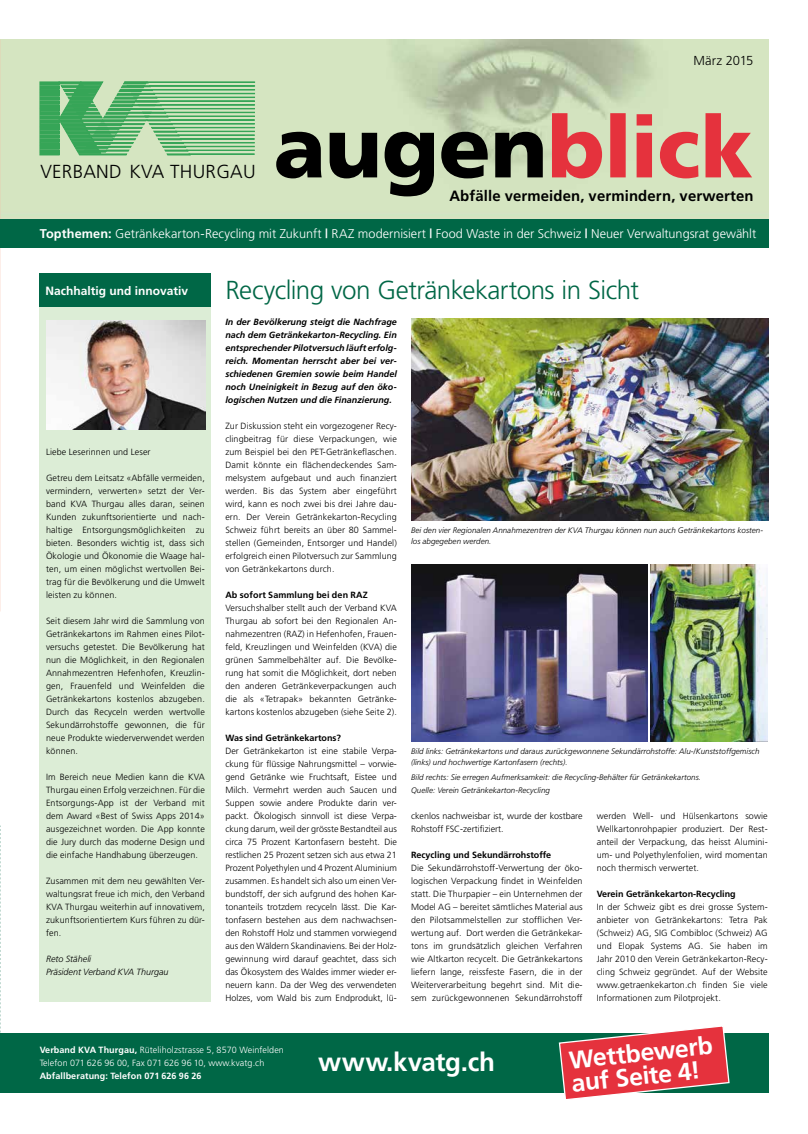
<style>
.page{position:relative;width:808px;height:1134px;background:#fff}
.page>*{position:absolute;margin:0;border:0;box-sizing:border-box;transform-origin:0 0}
.t1{font:300 26px "Frutiger";letter-spacing:-.025em;color:#006746}
.t2{font:700 26px "Frutiger";letter-spacing:-.01em;color:#fff}
.t3{font:700 24.7px/23.1px "Frutiger";color:#fff}
.t4{font:300 18.8px "Frutiger";letter-spacing:.015em;color:#000}
.t5{font:700 14.9px "Frutiger";letter-spacing:.01em;color:#000}
.t6{font:300 13px "Frutiger";color:#000}
.t7{font:300 12.7px "Frutiger";color:#fff}
.t8{font:700 12px "Frutiger";color:#fff}
.t9{font:300 9px/13px "Frutiger";letter-spacing:.01em;color:#000;text-align:justify}
.t10{font:italic 700 9px/13px "Frutiger";color:#000;text-align:justify}
.t11{font:700 9px "Frutiger";color:#000}
.t12{font:300 9px/13px "Frutiger";letter-spacing:.01em;color:#fff}
.t13{font:italic 300 9px/13px "Frutiger";color:#000}
.t14{font:700 9px "Frutiger";letter-spacing:.01em;color:#fff}
.t15{font:italic 300 8px/10.5px "Frutiger";letter-spacing:.005em;color:#000}
.s1{font-weight:700}
</style>
<div class="page">
<svg style="left:0;top:825px;width:1px;height:208px"></svg>
<img style="left:0;top:40px;width:768px;height:179px">
<div style="left:0;top:1033px;width:768px;height:59px;background:#006746"></div>
<svg style="left:558px;top:1026px;width:172px;height:73px"></svg>
<svg style="left:40px;top:81px;width:151px;height:74px;background:#74be80"></svg>
<div style="left:147px;top:82px;width:108px;height:1px;border:1px solid #36a557"></div>
<div style="left:149px;top:86px;width:106px;height:1px;border:1px solid #36a557"></div>
<hr style="left:152px;top:90px;width:103px;height:1px;background:#36a557">
<div style="left:151px;top:89px;width:104px;height:1px;border:1px solid #36a557"></div>
<div style="left:154px;top:93px;width:101px;height:1px;border:1px solid #36a557"></div>
<div style="left:156px;top:97px;width:99px;height:1px;border:1px solid #36a557"></div>
<div style="left:158px;top:101px;width:97px;height:1px;border:1px solid #36a557"></div>
<hr style="left:160px;top:105px;width:94px;height:1px;background:#36a557">
<div style="left:160px;top:104px;width:95px;height:1px;border:1px solid #36a557"></div>
<div style="left:162px;top:108px;width:93px;height:1px;border:1px solid #36a557"></div>
<div style="left:165px;top:112px;width:90px;height:1px;border:1px solid #36a557"></div>
<div style="left:167px;top:116px;width:88px;height:1px;border:1px solid #36a557"></div>
<div style="left:169px;top:120px;width:86px;height:1px;border:1px solid #36a557"></div>
<hr style="left:171px;top:124px;width:83px;height:1px;background:#36a557">
<div style="left:171px;top:123px;width:84px;height:1px;border:1px solid #36a557"></div>
<div style="left:174px;top:127px;width:81px;height:1px;border:1px solid #36a557"></div>
<div style="left:176px;top:131px;width:78px;height:1px;border:1px solid #36a557"></div>
<div style="left:178px;top:135px;width:76px;height:1px;border:1px solid #36a557"></div>
<div style="left:180px;top:139px;width:74px;height:1px;border:1px solid #36a557"></div>
<hr style="left:183px;top:143px;width:71px;height:1px;background:#36a557">
<div style="left:182px;top:142px;width:72px;height:1px;border:1px solid #36a557"></div>
<div style="left:185px;top:146px;width:69px;height:1px;border:1px solid #36a557"></div>
<div style="left:187px;top:150px;width:67px;height:1px;border:1px solid #36a557"></div>
<div style="left:189px;top:154px;width:65px;height:1px;border:1px solid #36a557"></div>
<svg style="left:552px;top:113px;width:200px;height:65px;background:#dc887c"></svg>
<svg style="left:276px;top:132px;width:267px;height:64px;background:#6d7663"></svg>
<div style="left:40px;top:273px;width:171px;height:728px;background:#dcedd6"></div>
<div style="left:40px;top:273px;width:171px;height:34px;background:#006746"></div>
<img style="left:46px;top:320px;width:159px;height:109px">
<img style="left:411px;top:319px;width:357px;height:201px">
<div style="left:0;top:219px;width:768px;height:28px;background:#006746"></div>
<img style="left:411px;top:564px;width:236px;height:177px">
<img style="left:651px;top:564px;width:117px;height:177px">
<h3 class="t4" style="left:40px;top:161px;width:217px">VERBAND KVA THURGAU</h3>
<h3 class="t6" style="left:693px;top:53px;width:61px">März 2015</h3>
<h3 class="t5" style="left:449px;top:187px;width:306px">Abfälle vermeiden, vermindern, verwerten</h3>
<h3 class="t7" style="left:40px;top:226px;width:718px"><span class="s1">Topthemen:</span> Getränkekarton-Recycling mit Zukunft <span class="s1">|</span> RAZ modernisiert <span class="s1">|</span> Food Waste in der Schweiz <span class="s1">|</span> Neuer Verwaltungsrat gewählt</h3>
<h3 class="t8" style="left:45px;top:283px;width:144px">Nachhaltig und innovativ</h3>
<p class="t9" style="left:46px;top:445px;width:106px">Liebe Leserinnen und Leser</p>
<p class="t9" style="left:46px;top:471px;width:160px">Getreu dem Leitsatz «Abfälle vermeiden, vermindern, verwerten» setzt der Ver&shy;band KVA Thurgau alles daran, seinen Kunden zukunftsorientierte und nach&shy;haltige Entsorgungsmöglichkeiten zu bieten. Besonders wichtig ist, dass sich Ökologie und Ökonomie die Waage hal&shy;ten, um einen möglichst wertvollen Bei&shy;trag für die Bevölkerung und die Umwelt leisten zu können.</p>
<p class="t9" style="left:46px;top:614px;width:160px">Seit diesem Jahr wird die Sammlung von Getränkekartons im Rahmen eines Pilot&shy;versuchs getestet. Die Bevölkerung hat nun die Möglichkeit, in den Regionalen Annahmezentren Hefenhofen, Kreuzlin&shy;gen, Frauenfeld und Weinfelden die Getränkekartons kostenlos abzugeben.<br>Durch das Recyceln werden wertvolle Sekundärrohstoffe gewonnen, die für neue Produkte wiederverwendet werden können.</p>
<p class="t9" style="left:46px;top:770px;width:160px">Im Bereich neue Medien kann die KVA Thurgau einen Erfolg verzeichnen. Für die Entsorgungs-App ist der Verband mit dem Award «Best of Swiss Apps 2014» ausgezeichnet worden. Die App konnte die Jury durch das moderne Design und die einfache Handhabung überzeugen.</p>
<p class="t9" style="left:46px;top:874px;width:160px">Zusammen mit dem neu gewählten Ver&shy;waltungsrat freue ich mich, den Verband KVA Thurgau weiterhin auf innovativem, zukunftsorientiertem Kurs führen zu dür&shy;fen.</p>
<p class="t13" style="left:46px;top:952px;width:124px">Reto Stäheli<br>Präsident Verband KVA Thurgau</p>
<h1 class="t1" style="left:225px;top:275px;width:415px">Recycling von Getränkekartons in Sicht</h1>
<p class="t10" style="left:225px;top:315px;width:173px">In der Bevölkerung steigt die Nachfrage nach dem Getränkekarton-Recycling. Ein entsprechender Pilotversuch läuft erfolg&shy;reich. Momentan herrscht aber bei ver&shy;schiedenen Gremien sowie beim Handel noch Uneinigkeit in Bezug auf den öko&shy;logischen Nutzen und die Finanzierung.</p>
<p class="t9" style="left:225px;top:419px;width:173px">Zur Diskussion steht ein vorgezogener Recy&shy;clingbeitrag für diese Verpackungen, wie zum Beispiel bei den PET-Getränkeflaschen.<br>Damit könnte ein flächendeckendes Sam&shy;melsystem aufgebaut und auch finanziert werden. Bis das System aber eingeführt wird, kann es noch zwei bis drei Jahre dau&shy;ern. Der Verein Getränkekarton-Recycling Schweiz führt bereits an über 80 Sammel&shy;stellen (Gemeinden, Entsorger und Handel) erfolgreich einen Pilotversuch zur Sammlung von Getränkekartons durch.</p>
<p class="t11" style="left:225px;top:590px;width:144px">Ab sofort Sammlung bei den RAZ</p>
<p class="t9" style="left:225px;top:601px;width:173px">Versuchshalber stellt auch der Verband KVA Thurgau ab sofort bei den Regionalen An&shy;nahmezentren (RAZ) in Hefenhofen, Frauen&shy;feld, Kreuzlingen und Weinfelden (KVA) die grünen Sammelbehälter auf. Die Bevölke&shy;rung hat somit die Möglichkeit, dort neben den anderen Getränkeverpackungen auch die als «Tetrapak» bekannten Getränke&shy;kartons kostenlos abzugeben (siehe Seite 2).</p>
<p class="t11" style="left:225px;top:733px;width:117px">Was sind Getränkekartons?</p>
<p class="t9" style="left:225px;top:744px;width:173px">Der Getränkekarton ist eine stabile Verpa&shy;ckung für flüssige Nahrungsmittel – vorwie&shy;gend Getränke wie Fruchtsaft, Eistee und Milch. Vermehrt werden auch Saucen und Suppen sowie andere Produkte darin ver&shy;packt. Ökologisch sinnvoll ist diese Verpa&shy;ckung darum, weil der grösste Bestandteil aus circa 75 Prozent Kartonfasern besteht. Die restlichen 25 Prozent setzen sich aus etwa 21<br>Prozent Polyethylen und 4 Prozent Aluminium zusammen. Es handelt sich also um einen Ver&shy;bundstoff, der sich aufgrund des hohen Kar&shy;tonanteils trotzdem recyceln lässt. Die Kar&shy;tonfasern bestehen aus dem nachwachsen&shy;den Rohstoff Holz und stammen vorwiegend aus den Wäldern Skandinaviens. Bei der Holz&shy;gewinnung wird darauf geachtet, dass sich das Ökosystem des Waldes immer wieder er&shy;neuern kann. Da der Weg des verwendeten Holzes, vom Wald bis zum Endprodukt, lü-</p>
<p class="t15" style="left:411px;top:525px;width:353px">Bei den vier Regionalen Annahmezentren der KVA Thurgau können nun auch Getränkekartons kosten&shy;los abgegeben werden.</p>
<p class="t15" style="left:411px;top:746px;width:350px">Bild links: Getränkekartons und daraus zurückgewonnene Sekundärrohstoffe: Alu-/Kunststoffgemisch (links) und hochwertige Kartonfasern (rechts).</p>
<p class="t15" style="left:411px;top:771px;width:291px;line-height:13px">Bild rechts: Sie erregen Aufmerksamkeit: die Recycling-Behälter für Getränkekartons.<br>Quelle: Verein Getränkekarton-Recycling</p>
<p class="t9" style="left:411px;top:809px;width:173px">ckenlos nachweisbar ist, wurde der kostbare<br>Rohstoff FSC-zertifiziert.</p>
<p class="t11" style="left:411px;top:850px;width:142px">Recycling und Sekundärrohstoffe</p>
<p class="t9" style="left:411px;top:861px;width:173px">Die Sekundärrohstoff-Verwertung der öko&shy;logischen Verpackung findet in Weinfelden statt. Die Thurpapier – ein Unternehmen der Model AG – bereitet sämtliches Material aus den Pilotsammelstellen zur stofflichen Ver&shy;wertung auf. Dort werden die Getränkekar&shy;tons im grundsätzlich gleichen Verfahren wie Altkarton recycelt. Die Getränkekartons liefern lange, reissfeste Fasern, die in der Weiterverarbeitung begehrt sind. Mit die&shy;sem zurückgewonnenen Sekundärrohstoff</p>
<p class="t9" style="left:597px;top:809px;width:172px">werden Well- und Hülsenkartons sowie Wellkartonrohpapier produziert. Der Rest&shy;anteil der Verpackung, das heisst Alumini&shy;um- und Polyethylenfolien, wird momentan noch thermisch verwertet.</p>
<p class="t11" style="left:597px;top:889px;width:140px">Verein Getränkekarton-Recycling</p>
<p class="t9" style="left:597px;top:900px;width:172px">In der Schweiz gibt es drei grosse System&shy;anbieter von Getränkekartons: Tetra Pak (Schweiz) AG, SIG Combibloc (Schweiz) AG und Elopak Systems AG. Sie haben im Jahr 2010 den Verein Getränkekarton-Recy&shy;cling Schweiz gegründet. Auf der Website www.getraenkekarton.ch finden Sie viele Informationen zum Pilotprojekt.</p>
<p class="t12" style="left:40px;top:1043px;width:246px"><span class="s1">Verband KVA Thurgau,</span> Rüteliholzstrasse 5, 8570 Weinfelden<br>Telefon 071 626 96 00, Fax 071 626 96 10, www.kvatg.ch</p>
<p class="t14" style="left:40px;top:1071px;width:163px">Abfallberatung: Telefon 071 626 96 26</p>
<h1 class="t2" style="left:318px;top:1047px;width:178px">www.kvatg.ch</h1>
<h2 class="t3" style="left:568px;top:1048px;width:146px;rotate:-6deg">Wettbewerb auf Seite 4!</h2>
</div>
